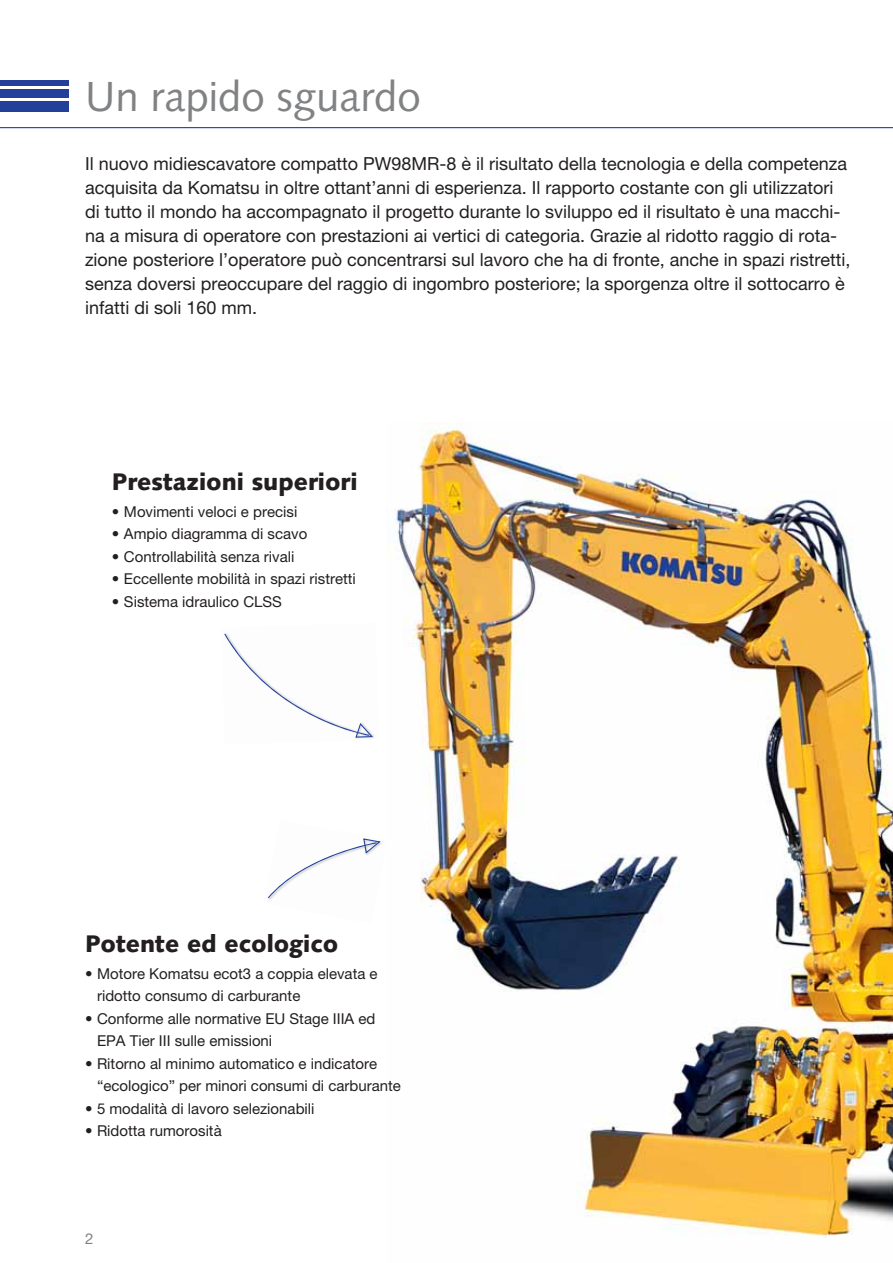
<style>
.page{position:relative;width:893px;height:1263px;background:#fff}
.page>*{position:absolute;margin:0;border:0;box-sizing:border-box;transform-origin:0 0}
.t1{font:42px "Syntax LTCE";color:#808284}
.t2{font:900 24px "Syntax LTCE";color:#231f20}
.t3{font:18px/24px "Helvetica Neue LT Pro";color:#231f20}
.t4{font:15px/22.5px "Helvetica Neue LT Pro";color:#231f20}
.t5{font:15px "Helvetica Neue LT Pro";color:#808284}
</style>
<div class="page">
<img style="left:395px;top:423px;width:498px;height:814px">
<hr style="left:0;top:127px;width:893px;height:1px;background:#223f99">
<div style="left:0;top:101px;width:68px;height:10px;background:#223f99"></div>
<div style="left:0;top:89px;width:68px;height:8px;background:#223f99"></div>
<div style="left:0;top:80px;width:68px;height:5px;background:#223f99"></div>
<svg style="left:268px;top:838px;width:113px;height:60px"></svg>
<svg style="left:224px;top:634px;width:149px;height:104px"></svg>
<h1 class="t1" style="left:85px;top:77px;width:337px">Un rapido sguardo</h1>
<p class="t3" style="left:85px;top:154px;width:767px">Il nuovo midiescavatore compatto PW98MR-8 è il risultato della tecnologia e della competenza acquisita da Komatsu in oltre ottant’anni di esperienza. Il rapporto costante con gli utilizzatori di tutto il mondo ha accompagnato il progetto durante lo sviluppo ed il risultato è una macchi&shy;na a misura di operatore con prestazioni ai vertici di categoria. Grazie al ridotto raggio di rota&shy;zione posteriore l’operatore può concentrarsi sul lavoro che ha di fronte, anche in spazi ristretti, senza doversi preoccupare del raggio di ingombro posteriore; la sporgenza oltre il sottocarro è infatti di soli 160 mm.</p>
<h2 class="t2" style="left:112px;top:470px;width:247px">Prestazioni superiori</h2>
<p class="t4" style="left:112px;top:502px;width:187px">• Movimenti veloci e precisi</p>
<p class="t4" style="left:112px;top:525px;width:197px">• Ampio diagramma di scavo</p>
<p class="t4" style="left:112px;top:547px;width:184px">• Controllabilità senza rivali</p>
<p class="t4" style="left:112px;top:570px;width:245px">• Eccellente mobilità in spazi ristretti</p>
<p class="t4" style="left:112px;top:592px;width:172px">• Sistema idraulico CLSS</p>
<h2 class="t2" style="left:85px;top:932px;width:255px">Potente ed ecologico</h2>
<p class="t4" style="left:97px;top:964px;width:282px;text-indent:-12px">• Motore Komatsu ecot3 a coppia elevata e ridotto consumo di carburante</p>
<p class="t4" style="left:97px;top:1009px;width:280px;text-indent:-12px">• Conforme alle normative EU Stage IIIA ed<br>EPA Tier III sulle emissioni</p>
<p class="t4" style="left:97px;top:1054px;width:305px;text-indent:-12px">• Ritorno al minimo automatico e indicatore “ecologico” per minori consumi di carburante</p>
<p class="t4" style="left:85px;top:1099px;width:231px">• 5 modalità di lavoro selezionabili</p>
<p class="t4" style="left:85px;top:1122px;width:138px">• Ridotta rumorosità</p>
<p class="t5" style="left:85px;top:1233px;width:10px">2</p>
</div>
